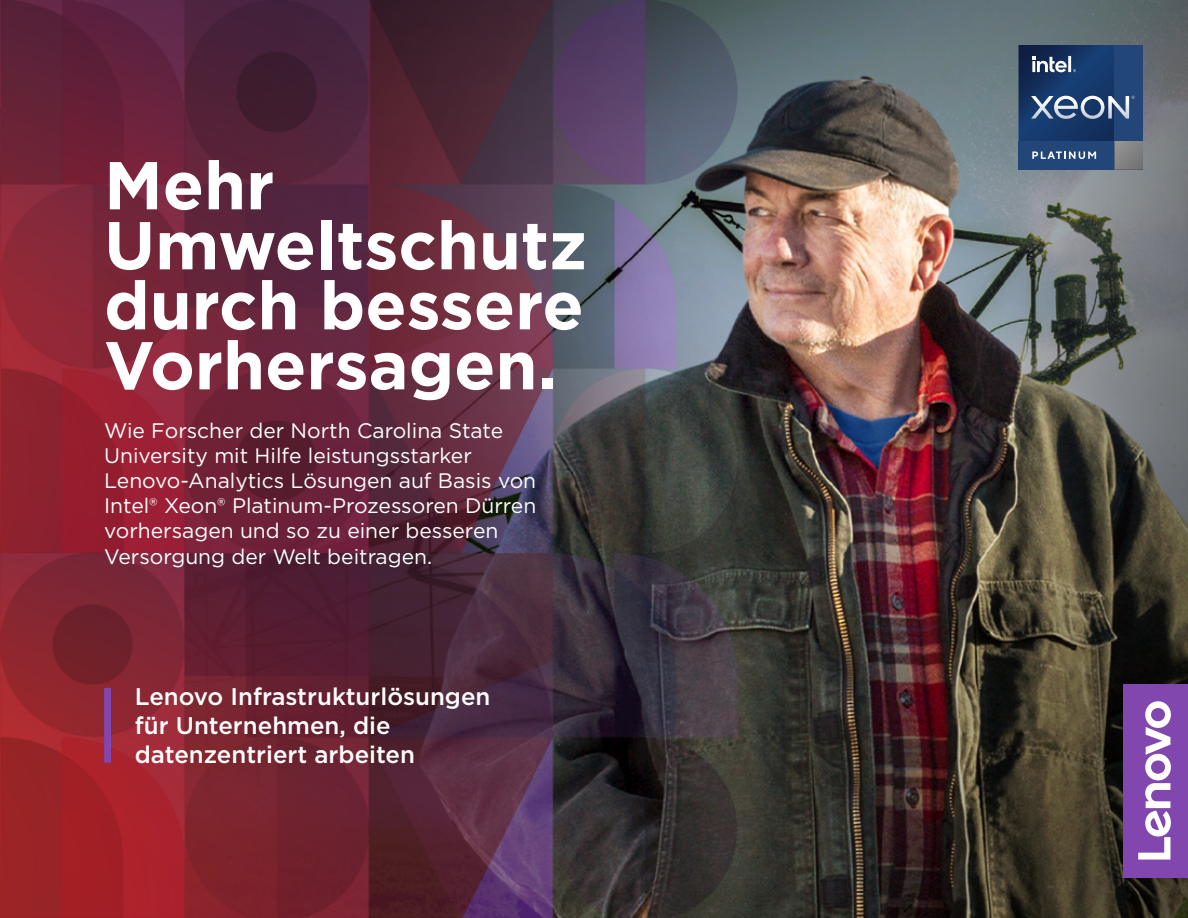
<style>
.page{position:relative;width:1188px;height:918px;background:#fff}
.page>*{position:absolute;margin:0;border:0;box-sizing:border-box;transform-origin:0 0}
.t1{font:700 67.5px/60px "Gotham";color:#fff}
.t2{font:500 24px/28.8px "Gotham";color:#fff}
.t3{font:21px/25.2px "Gotham";color:#fff}
</style>
<div class="page">
<img style="left:0;top:0;width:1188px;height:918px">
<div style="left:104px;top:688px;width:7px;height:75px;background:#8246af"></div>
<svg style="left:1018px;top:45px;width:125px;height:125px;background:#324f79"></svg>
<div style="left:1124px;top:684px;width:64px;height:194px;background:#8246af"></div>
<svg style="left:1138px;top:701px;width:33px;height:159px"></svg>
<h1 class="t1" style="left:104px;top:155px;width:484px">Mehr<br>Umweltschutz durch bessere<br>Vorhersagen.</h1>
<p class="t3" style="left:104px;top:417px;width:434px">Wie Forscher der North Carolina State University mit Hilfe leistungsstarker Lenovo-Analytics Lösungen auf Basis von Intel® Xeon® Platinum-Prozessoren Dürren vorhersagen und so zu einer besseren Versorgung der Welt beitragen.</p>
<p class="t2" style="left:135px;top:682px;width:357px">Lenovo Infrastrukturlösungen für Unternehmen, die datenzentriert arbeiten</p>
</div>
